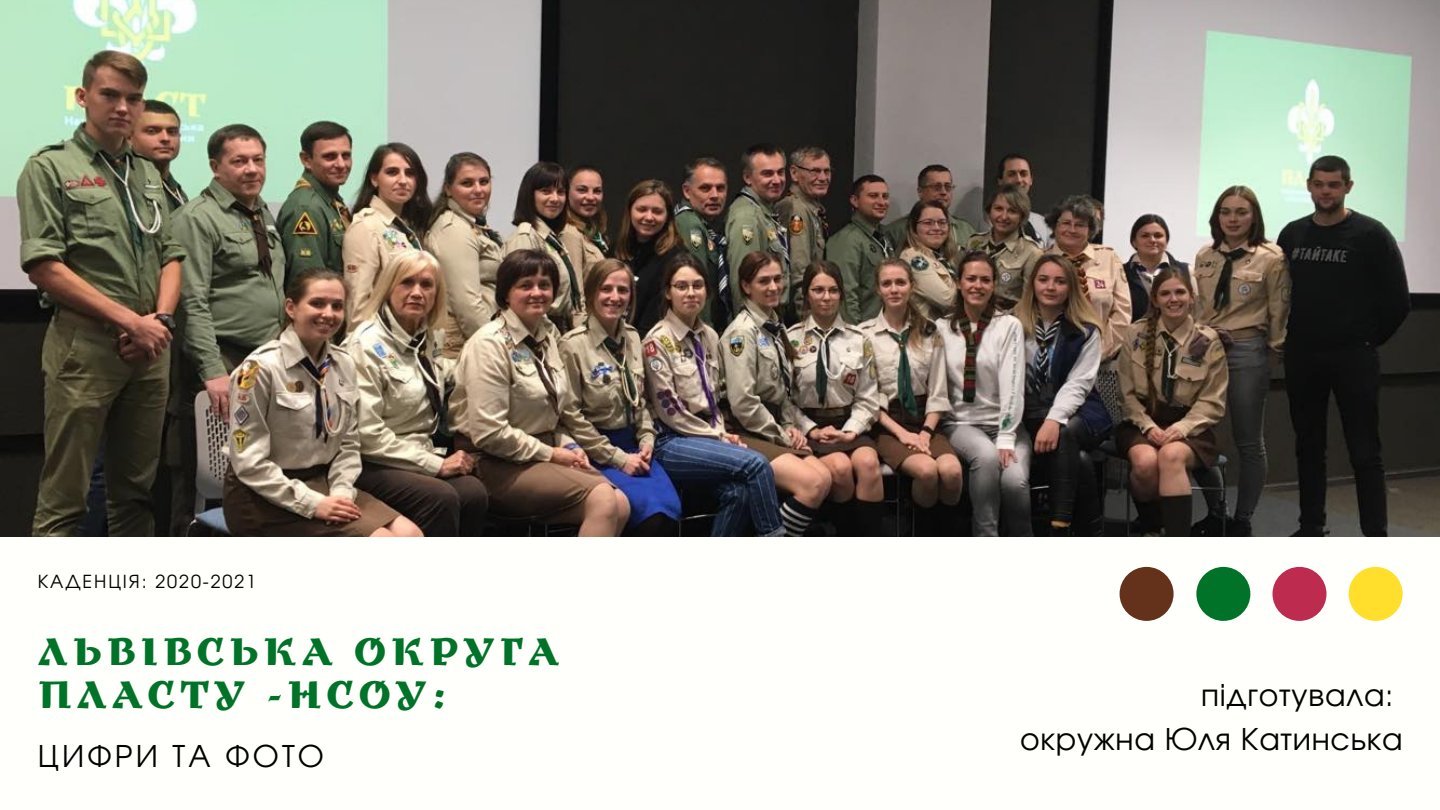
<style>
.page{position:relative;width:1440px;height:810px;background:#fff}
.page>*{position:absolute;margin:0;border:0;box-sizing:border-box;transform-origin:0 0}
.t1{font:40px/43.5px "Plast";letter-spacing:.115em;color:#007329}
.t2{font:30px/43.5px "Evolventa";letter-spacing:.025em;color:#000}
.t3{font:30px "Evolventa";letter-spacing:.105em;color:#000}
.t4{font:18px "Evolventa";letter-spacing:.105em;color:#000}
</style>
<div class="page">
<img style="left:0;top:0;width:1440px;height:536px">
<div style="left:1196px;top:567px;width:54px;height:54px;background:#007329;border-radius:50%"></div>
<div style="left:1273px;top:567px;width:54px;height:54px;background:#bd2b4e;border-radius:50%"></div>
<div style="left:1349px;top:567px;width:54px;height:54px;background:#ffdf2b;border-radius:50%"></div>
<div style="left:1120px;top:567px;width:54px;height:54px;background:#64321b;border-radius:50%"></div>
<p class="t4" style="left:38px;top:574px;width:220px">КАДЕНЦІЯ: 2020-2021</p>
<h1 class="t1" style="left:38px;top:633px;width:523px">ЛЬВІВСЬКА ОКРУГА<br>ПЛАСТУ -НСОУ:</h1>
<p class="t3" style="left:38px;top:743px;width:288px">ЦИФРИ ТА ФОТО</p>
<p class="t2" style="left:1020px;top:676px;width:384px;text-indent:181px">підготувала: окружна Юля Катинська</p>
</div>
